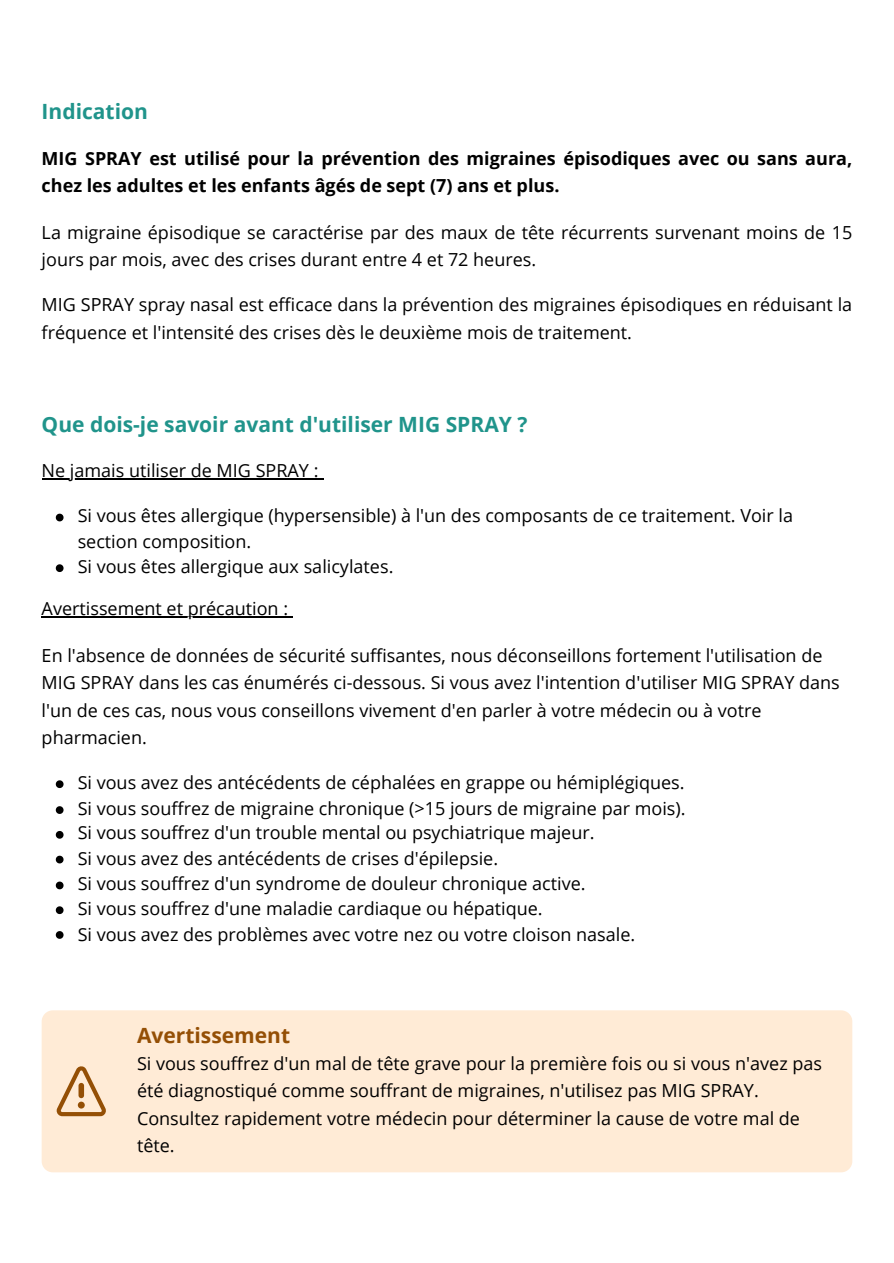
<style>
.page{position:relative;width:894px;height:1263px;background:#fff}
.page>*{position:absolute;margin:0;border:0;box-sizing:border-box;transform-origin:0 0}
.t1{font:700 21px "Open Sans";color:#20948b}
.t2{font:700 21px "Open Sans";color:#944f05}
.t3{font:18px/27.3px "Open Sans";color:#000}
.t4{font:700 18px/27px "Open Sans";color:#000}
</style>
<div class="page">
<hr style="left:42px;top:478px;width:281px;height:1px;background:#000">
<hr style="left:42px;top:617px;width:251px;height:1px;background:#000">
<svg style="left:56px;top:514px;width:7px;height:7px"></svg>
<svg style="left:56px;top:564px;width:7px;height:8px"></svg>
<svg style="left:56px;top:780px;width:7px;height:8px"></svg>
<svg style="left:56px;top:806px;width:7px;height:8px"></svg>
<svg style="left:56px;top:831px;width:7px;height:8px"></svg>
<svg style="left:56px;top:856px;width:7px;height:7px"></svg>
<svg style="left:56px;top:882px;width:7px;height:7px"></svg>
<svg style="left:56px;top:906px;width:7px;height:8px"></svg>
<svg style="left:56px;top:931px;width:7px;height:8px"></svg>
<div style="left:42px;top:1010px;width:810px;height:162px;background:#ffebd6"></div>
<svg style="left:57px;top:1065px;width:50px;height:51px;background:#e0bf9b"></svg>
<h1 class="t1" style="left:42px;top:97px;width:108px">Indication</h1>
<p class="t4" style="left:42px;top:145px;width:811px">MIG SPRAY est utilisé pour la prévention des migraines épisodiques avec ou sans aura, chez les adultes et les enfants âgés de sept (7) ans et plus.</p>
<p class="t3" style="left:42px;top:218px;width:811px">La migraine épisodique se caractérise par des maux de tête récurrents survenant moins de 15 jours par mois, avec des crises durant entre 4 et 72 heures.</p>
<p class="t3" style="left:42px;top:289px;width:811px;line-height:28.2px">MIG SPRAY spray nasal est efficace dans la prévention des migraines épisodiques en réduisant la fréquence et l'intensité des crises dès le deuxième mois de traitement.</p>
<h1 class="t1" style="left:42px;top:410px;width:487px">Que dois-je savoir avant d'utiliser MIG SPRAY ?</h1>
<p class="t3" style="left:42px;top:456px;width:278px">Ne jamais utiliser de MIG SPRAY :</p>
<p class="t3" style="left:78px;top:502px;width:716px;line-height:25.8px">Si vous êtes allergique (hypersensible) à l'un des composants de ce traitement. Voir la section composition.</p>
<p class="t3" style="left:78px;top:552px;width:317px">Si vous êtes allergique aux salicylates.</p>
<p class="t3" style="left:42px;top:595px;width:248px">Avertissement et précaution :</p>
<p class="t3" style="left:42px;top:641px;width:799px">En l'absence de données de sécurité suffisantes, nous déconseillons fortement l'utilisation de MIG SPRAY dans les cas énumérés ci-dessous. Si vous avez l'intention d'utiliser MIG SPRAY dans l'un de ces cas, nous vous conseillons vivement d'en parler à votre médecin ou à votre pharmacien.</p>
<p class="t3" style="left:78px;top:768px;width:608px">Si vous avez des antécédents de céphalées en grappe ou hémiplégiques.</p>
<p class="t3" style="left:78px;top:794px;width:609px">Si vous souffrez de migraine chronique (&gt;15 jours de migraine par mois).</p>
<p class="t3" style="left:78px;top:819px;width:518px">Si vous souffrez d'un trouble mental ou psychiatrique majeur.</p>
<p class="t3" style="left:78px;top:844px;width:422px">Si vous avez des antécédents de crises d'épilepsie.</p>
<p class="t3" style="left:78px;top:869px;width:509px">Si vous souffrez d'un syndrome de douleur chronique active.</p>
<p class="t3" style="left:78px;top:894px;width:466px">Si vous souffrez d'une maladie cardiaque ou hépatique.</p>
<p class="t3" style="left:78px;top:920px;width:559px">Si vous avez des problèmes avec votre nez ou votre cloison nasale.</p>
<h1 class="t2" style="left:137px;top:1020px;width:155px">Avertissement</h1>
<h1 class="t3" style="left:137px;top:1049px;width:686px">Si vous souffrez d'un mal de tête grave pour la première fois ou si vous n'avez pas été diagnostiqué comme souffrant de migraines, n'utilisez pas MIG SPRAY.<br>Consultez rapidement votre médecin pour déterminer la cause de votre mal de tête.</h1>
</div>
